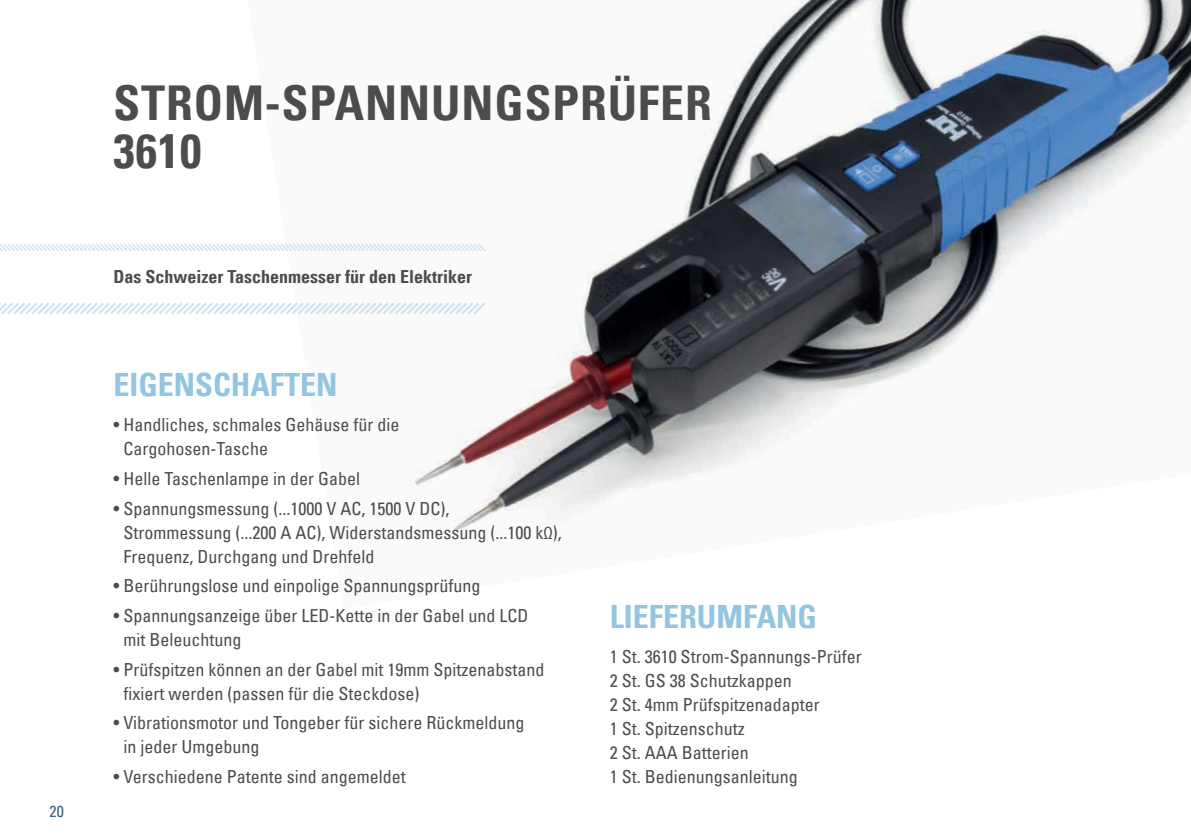
<style>
.page{position:relative;width:1191px;height:840px;background:#fff}
.page>*{position:absolute;margin:0;border:0;box-sizing:border-box;transform-origin:0 0}
.t1{font:48px/48px "Univers Com 67 Bold Cond";letter-spacing:.02em;color:#4b4c4d}
.t2{font:32px "Univers Com 67 Bold Cond";color:#93c5e1}
.t3{font:condensed 18px/24px "Univers Com 57";color:#4b4c4d}
.t4{font:18px "Univers Com 67 Bold Cond";color:#4b4c4d}
.t5{font:condensed 16px "Univers Com 57";color:#3e6376}
</style>
<div class="page">
<img style="left:291px;top:0;width:900px;height:533px">
<svg style="left:0;top:302px;width:295px;height:12px"></svg>
<img style="left:295px;top:302px;width:190px;height:12px">
<svg style="left:0;top:243px;width:286px;height:8px"></svg>
<img style="left:286px;top:243px;width:199px;height:8px">
<p class="t5" style="left:50px;top:801px;width:16px">20</p>
<h1 class="t1" style="left:113px;top:79px;width:600px">STROM-SPANNUNGSPRÜFER<br>3610</h1>
<p class="t4" style="left:113px;top:266px;width:360px">Das Schweizer Taschenmesser für den Elektriker</p>
<h2 class="t2" style="left:113px;top:364px;width:226px">EIGENSCHAFTEN</h2>
<p class="t3" style="left:123px;top:412px;width:277px;text-indent:-10px">• Handliches, schmales Gehäuse für die<br>Cargohosen-Tasche</p>
<p class="t3" style="left:113px;top:466px;width:248px">• Helle Taschenlampe in der Gabel</p>
<p class="t3" style="left:123px;top:495px;width:440px;text-indent:-10px">• Spannungsmessung (...1000 V AC, 1500 V DC),<br>Strommessung (...200 A AC), Widerstandsmessung (...100 kΩ),<br>Frequenz, Durchgang und Drehfeld</p>
<p class="t3" style="left:113px;top:573px;width:368px">• Berührungslose und einpolige Spannungsprüfung</p>
<p class="t3" style="left:123px;top:603px;width:406px;text-indent:-10px">• Spannungsanzeige über LED-Kette in der Gabel und LCD mit Beleuchtung</p>
<p class="t3" style="left:123px;top:656px;width:422px;text-indent:-10px">• Prüfspitzen können an der Gabel mit 19mm Spitzenabstand fixiert werden (passen für die Steckdose)</p>
<p class="t3" style="left:123px;top:710px;width:403px;text-indent:-10px">• Vibrationsmotor und Tongeber für sichere Rückmeldung in jeder Umgebung</p>
<p class="t3" style="left:113px;top:764px;width:294px">• Verschiedene Patente sind angemeldet</p>
<h2 class="t2" style="left:609px;top:596px;width:209px">LIEFERUMFANG</h2>
<p class="t3" style="left:609px;top:644px;width:253px">1 St. 3610 Strom-Spannungs-Prüfer<br>2 St. GS 38 Schutzkappen<br>2 St. 4mm Prüfspitzenadapter<br>1 St. Spitzenschutz<br>2 St. AAA Batterien<br>1 St. Bedienungsanleitung</p>
</div>
